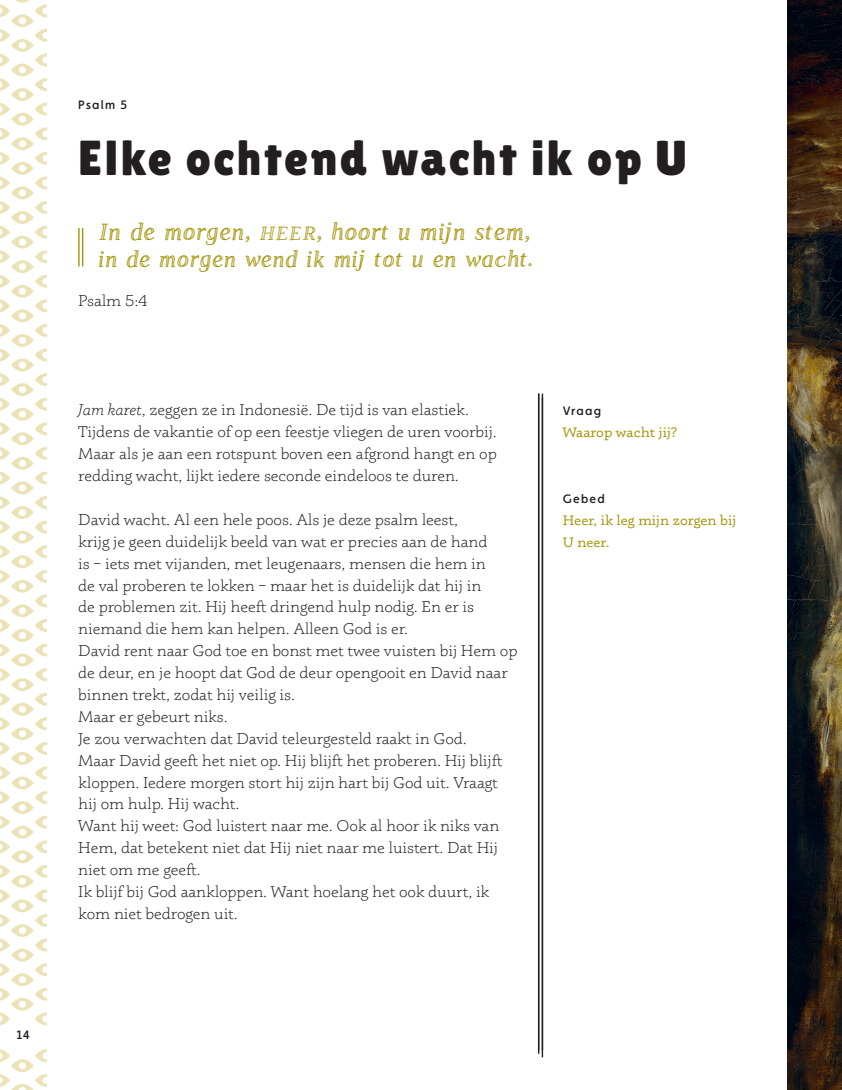
<style>
.page{position:relative;width:842px;height:1090px;background:#fff}
.page>*{position:absolute;margin:0;border:0;box-sizing:border-box;transform-origin:0 0}
.t1{font:49px "Lilita One";letter-spacing:.05em;color:#231f20}
.t2{font:23.62px "Lestrade";color:#a5960f}
.t3{font:22.75px "Lestrade";color:#a5960f}
.t4{font:300 15.75px/21.9px "Phoreus Cherokee";letter-spacing:-.01em;color:#231f20}
.t5{font:14px/21.9px "Phoreus Cherokee";color:#a5960f}
.t6{font:500 12.25px "Faricy New";letter-spacing:.1em;color:#231f20}
.s1{font-size:19.25px}
.s2{font-style:inherit}
.s3{font-style:italic}
</style>
<div class="page">
<img style="left:788px;top:0;width:54px;height:1089px">
<hr style="left:542px;top:393px;width:1px;height:656px;background:#231f20">
<hr style="left:82px;top:228px;width:1px;height:38px;background:#a5960f">
<hr style="left:78px;top:228px;width:2px;height:38px;background:#a5960f">
<hr style="left:538px;top:393px;width:1px;height:660px;background:#231f20">
<hr style="left:542px;top:397px;width:1px;height:660px;background:#231f20">
<img style="left:0;top:0;width:47px;height:1089px">
<p class="t6" style="left:16px;top:1027px;width:15px">14</p>
<p class="t6" style="left:78px;top:97px;width:50px">Psalm 5</p>
<h1 class="t1" style="left:78px;top:129px;width:610px">Elke ochtend wacht ik op U</h1>
<h2 class="t2" style="left:98px;top:217px;width:434px">In de morgen, <span class="s1">HEER</span><span class="s2">,</span> hoort u mijn stem,</h2>
<h3 class="t3" style="left:98px;top:244px;width:436px">in de morgen wend ik mij tot u en wacht.</h3>
<p class="t4" style="left:78px;top:289px;width:71px">Psalm 5:4</p>
<p class="t4" style="left:78px;top:399px;width:420px"><span class="s3">Jam karet</span>, zeggen ze in Indonesië. De tijd is van elastiek.<br>Tijdens de vakantie of op een feestje vliegen de uren voorbij.<br>Maar als je aan een rotspunt boven een afgrond hangt en op redding wacht, lijkt iedere seconde eindeloos te duren.</p>
<p class="t4" style="left:78px;top:508px;width:441px">David wacht. Al een hele poos. Als je deze psalm leest,<br>krijg je geen duidelijk beeld van wat er precies aan de hand<br>is – iets met vijanden, met leugenaars, mensen die hem in<br>de val proberen te lokken – maar het is duidelijk dat hij in<br>de problemen zit. Hij heeft dringend hulp nodig. En er is niemand die hem kan helpen. Alleen God is er.<br>David rent naar God toe en bonst met twee vuisten bij Hem op de deur, en je hoopt dat God de deur opengooit en David naar binnen trekt, zodat hij veilig is.<br>Maar er gebeurt niks.<br>Je zou verwachten dat David teleurgesteld raakt in God.<br>Maar David geeft het niet op. Hij blijft het proberen. Hij blijft kloppen. Iedere morgen stort hij zijn hart bij God uit. Vraagt hij om hulp. Hij wacht.<br>Want hij weet: God luistert naar me. Ook al hoor ik niks van Hem, dat betekent niet dat Hij niet naar me luistert. Dat Hij niet om me geeft.<br>Ik blijf bij God aankloppen. Want hoelang het ook duurt, ik kom niet bedrogen uit.</p>
<p class="t6" style="left:563px;top:404px;width:40px">Vraag</p>
<p class="t5" style="left:563px;top:421px;width:116px">Waarop wacht jij?</p>
<p class="t6" style="left:563px;top:491px;width:44px">Gebed</p>
<p class="t5" style="left:563px;top:509px;width:175px">Heer, ik leg mijn zorgen bij<br>U neer.</p>
</div>
